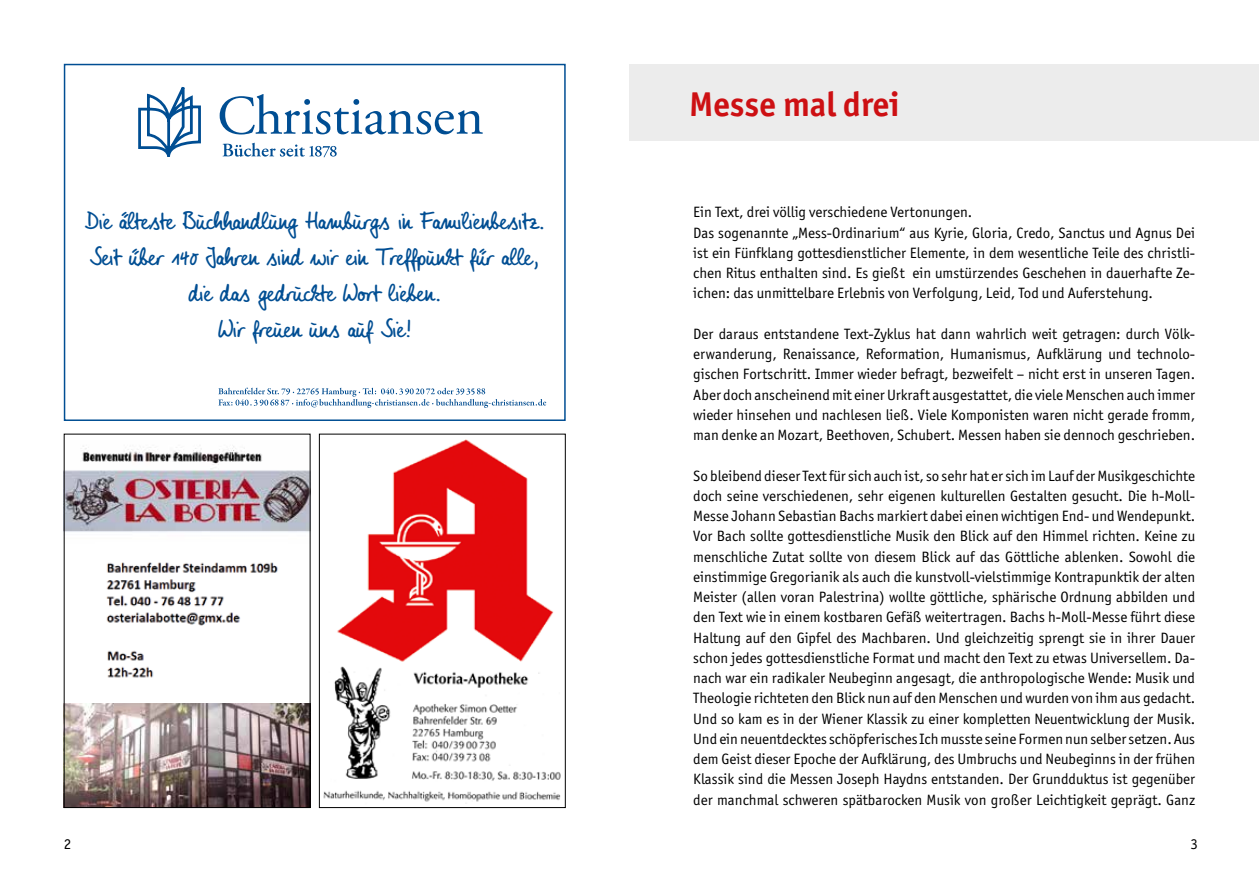
<style>
.page{position:relative;width:1259px;height:893px;background:#fff}
.page>*{position:absolute;margin:0;border:0;box-sizing:border-box;transform-origin:0 0}
.t1{font:34.5px "Officina San ITC Bold OS";color:#cd1013}
.t2{font:27px/36px "FSCHRISTIANE";color:#004e93;text-align:center}
.t3{font:15px/20.2px "Officina San ITC";color:#000;text-align:justify}
.t4{font:15px "Officina Sans";color:#000}
</style>
<div class="page">
<img style="left:323px;top:666px;width:238px;height:136px">
<img style="left:337px;top:439px;width:217px;height:223px">
<div style="left:319px;top:434px;width:247px;height:374px;border:1px solid #000"></div>
<div style="left:629px;top:64px;width:630px;height:76px;background:#ececec"></div>
<div style="left:64px;top:64px;width:502px;height:357px;border:2px solid #004e93"></div>
<svg style="left:138px;top:87px;width:63px;height:70px"></svg>
<svg style="left:220px;top:94px;width:263px;height:41px"></svg>
<svg style="left:223px;top:143px;width:114px;height:14px"></svg>
<img style="left:66px;top:446px;width:242px;height:86px">
<img style="left:66px;top:703px;width:242px;height:103px">
<img style="left:106px;top:562px;width:172px;height:64px">
<img style="left:107px;top:650px;width:47px;height:28px">
<div style="left:64px;top:434px;width:246px;height:374px;border:1px solid #000"></div>
<svg style="left:218px;top:388px;width:328px;height:20px"></svg>
<h1 class="t1" style="left:689px;top:82px;width:212px">Messe mal drei</h1>
<h2 class="t2" style="left:85px;top:203px;width:461px">Die älteste Buchhandlung Hamburgs in Familienbesitz.<br>Seit über 140 Jahren sind wir ein Treffpunkt für alle, die das gedruckte Wort lieben.<br>Wir freuen uns auf Sie!</h2>
<p class="t3" style="left:693px;top:202px;width:503px;text-align:left">Ein Text, drei völlig verschiedene Vertonungen.<br>Das sogenannte „Mess-Ordinarium“ aus Kyrie, Gloria, Credo, Sanctus und Agnus Dei ist ein Fünfklang gottesdienstlicher Elemente, in dem wesentliche Teile des christli&shy;chen Ritus enthalten sind. Es gießt ein umstürzendes Geschehen in dauerhafte Ze&shy;ichen: das unmittelbare Erlebnis von Verfolgung, Leid, Tod und Auferstehung.</p>
<p class="t3" style="left:693px;top:324px;width:503px">Der daraus entstandene Text-Zyklus hat dann wahrlich weit getragen: durch Völk&shy;erwanderung, Renaissance, Reformation, Humanismus, Aufklärung und technolo&shy;gischen Fortschritt. Immer wieder befragt, bezweifelt – nicht erst in unseren Tagen.<br>Aber doch anscheinend mit einer Urkraft ausgestattet, die viele Menschen auch immer wieder hinsehen und nachlesen ließ. Viele Komponisten waren nicht gerade fromm, man denke an Mozart, Beethoven, Schubert. Messen haben sie dennoch geschrieben.</p>
<p class="t3" style="left:693px;top:465px;width:503px">So bleibend dieser Text für sich auch ist, so sehr hat er sich im Lauf der Musikgeschichte doch seine verschiedenen, sehr eigenen kulturellen Gestalten gesucht. Die h-Moll-Messe Johann Sebastian Bachs markiert dabei einen wichtigen End- und Wendepunkt.<br>Vor Bach sollte gottesdienstliche Musik den Blick auf den Himmel richten. Keine zu menschliche Zutat sollte von diesem Blick auf das Göttliche ablenken. Sowohl die einstimmige Gregorianik als auch die kunstvoll-vielstimmige Kontrapunktik der alten Meister (allen voran Palestrina) wollte göttliche, sphärische Ordnung abbilden und den Text wie in einem kostbaren Gefäß weitertragen. Bachs h-Moll-Messe führt diese Haltung auf den Gipfel des Machbaren. Und gleichzeitig sprengt sie in ihrer Dauer schon jedes gottesdienstliche Format und macht den Text zu etwas Universellem. Da&shy;nach war ein radikaler Neubeginn angesagt, die anthropologische Wende: Musik und Theologie richteten den Blick nun auf den Menschen und wurden von ihm aus gedacht.<br>Und so kam es in der Wiener Klassik zu einer kompletten Neuentwicklung der Musik.<br>Und ein neuentdecktes schöpferisches Ich musste seine Formen nun selber setzen. Aus dem Geist dieser Epoche der Aufklärung, des Umbruchs und Neubeginns in der frühen Klassik sind die Messen Joseph Haydns entstanden. Der Grundduktus ist gegenüber der manchmal schweren spätbarocken Musik von großer Leichtigkeit geprägt. Ganz</p>
<p class="t4" style="left:64px;top:835px;width:9px">2</p>
<p class="t4" style="left:1190px;top:835px;width:9px">3</p>
</div>
